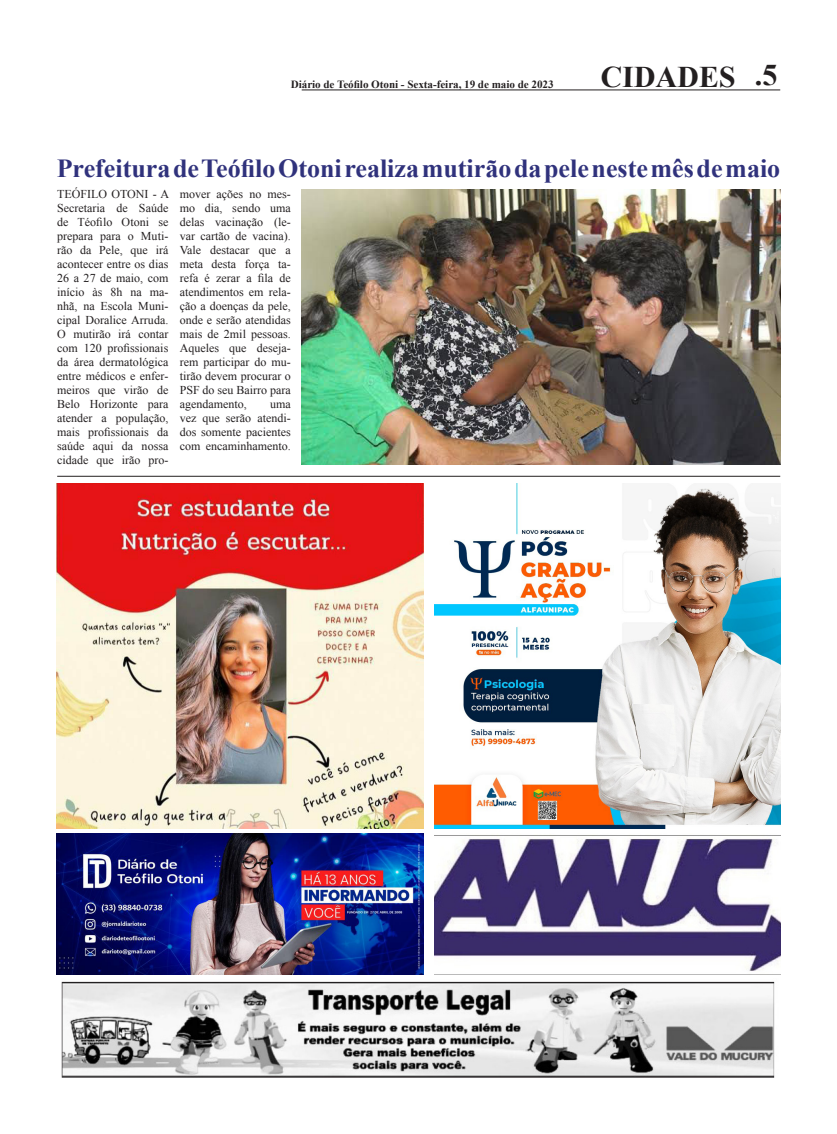
<style>
.page{position:relative;width:837px;height:1134px;background:#fff}
.page>*{position:absolute;margin:0;border:0;box-sizing:border-box;transform-origin:0 0}
.t1{font:700 30px "Times New Roman";color:#231f20}
.t2{font:700 26px "Times New Roman";color:#30327c}
.t3{font:12px/14px "Times New Roman";color:#231f20;text-align:justify}
.t4{font:700 11px "Times New Roman";color:#231f20}
</style>
<div class="page">
<hr style="left:301px;top:89px;width:479px;height:1px;background:#231f20">
<img style="left:61px;top:981px;width:714px;height:96px">
<hr style="left:57px;top:476px;width:723px;height:1px;background:#231f20">
<img style="left:301px;top:190px;width:479px;height:275px">
<img style="left:434px;top:483px;width:346px;height:346px">
<img style="left:57px;top:483px;width:366px;height:346px">
<img style="left:57px;top:833px;width:366px;height:141px">
<img style="left:434px;top:835px;width:346px;height:136px">
<p class="t4" style="left:291px;top:76px;width:264px">Diário de Teófilo Otoni - Sexta-feira, 19 de maio de 2023</p>
<p class="t1" style="left:600px;top:56px;width:137px">CIDADES</p>
<p class="t1" style="left:754px;top:54px;width:24px">.5</p>
<p class="t2" style="left:57px;top:151px;width:724px">Prefeitura de Teófilo Otoni realiza mutirão da pele neste mês de maio</p>
<p class="t3" style="left:57px;top:187px;width:113px">TEÓFILO OTONI - A Secretaria de Saúde de Téofilo Otoni se prepara para o Muti&shy;rão da Pele, que irá acontecer entre os dias 26 a 27 de maio, com início às 8h na ma&shy;nhã, na Escola Muni&shy;cipal Doralice Arruda.<br>O mutirão irá contar com 120 profissionais da área dermatológica entre médicos e enfer&shy;meiros que virão de Belo Horizonte para atender a população, mais profissionais da saúde aqui da nossa cidade que irão pro-</p>
<p class="t3" style="left:180px;top:187px;width:113px">mover ações no mes&shy;mo dia, sendo uma delas vacinação (le&shy;var cartão de vacina).<br>Vale destacar que a meta desta força ta&shy;refa é zerar a fila de atendimentos em rela&shy;ção a doenças da pele, onde e serão atendidas mais de 2mil pessoas.<br>Aqueles que deseja&shy;rem participar do mu&shy;tirão devem procurar o PSF do seu Bairro para agendamento,</p>
<p class="t3" style="left:180px;top:397px;width:113px;text-indent:90px">uma vez que serão atendi&shy;dos somente pacientes com encaminhamento.</p>
</div>
